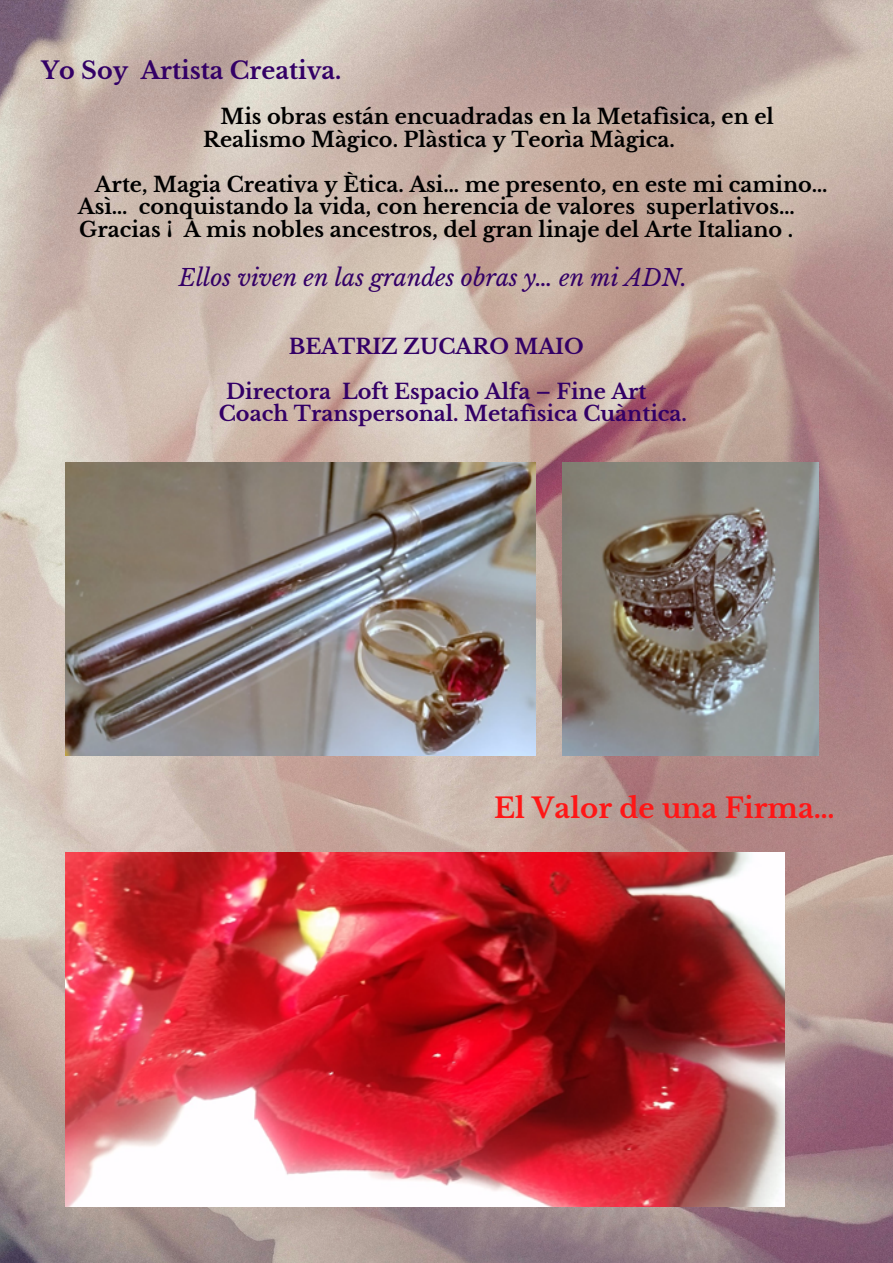
<style>
.page{position:relative;width:893px;height:1263px;background:#fff}
.page>*{position:absolute;margin:0;border:0;box-sizing:border-box;transform-origin:0 0}
.t1{font:700 27.6px "Libre Baskerville";color:#ff1616}
.t2{font:700 23.85px "Libre Baskerville";color:#306}
.t3{font:italic 23.1px "Libre Baskerville";color:#306}
.t4{font:700 20.85px/22.5px "Libre Baskerville";color:#000}
.t5{font:700 20.85px "Libre Baskerville";color:#306}
</style>
<div class="page">
<img style="left:0;top:0;width:893px;height:1263px">
<img style="left:65px;top:463px;width:471px;height:292px">
<img style="left:563px;top:463px;width:255px;height:292px">
<img style="left:65px;top:852px;width:719px;height:354px">
<p class="t2" style="left:41px;top:56px;width:302px">Yo Soy Artista Creativa.</p>
<p class="t4" style="left:220px;top:106px;width:555px">Mis obras están encuadradas en la Metafìsica, en el</p>
<p class="t4" style="left:203px;top:128px;width:473px">Realismo Màgico. Plàstica y Teorìa Màgica.</p>
<p class="t4" style="left:95px;top:173px;width:734px">Arte, Magia Creativa y Ètica. Asi… me presento, en este mi camino…</p>
<p class="t4" style="left:78px;top:196px;width:718px">Asì… conquistando la vida, con herencia de valores superlativos…<br>Gracias ¡ A mis nobles ancestros, del gran linaje del Arte Italiano .</p>
<p class="t3" style="left:179px;top:263px;width:510px">Ellos viven en las grandes obras y… en mi ADN.</p>
<p class="t5" style="left:289px;top:334px;width:296px">BEATRIZ ZUCARO MAIO</p>
<p class="t5" style="left:226px;top:379px;width:422px">Directora Loft Espacio Alfa – Fine Art</p>
<p class="t5" style="left:219px;top:401px;width:469px">Coach Transpersonal. Metafìsica Cuàntica.</p>
<p class="t1" style="left:494px;top:791px;width:342px">El Valor de una Firma…</p>
</div>
